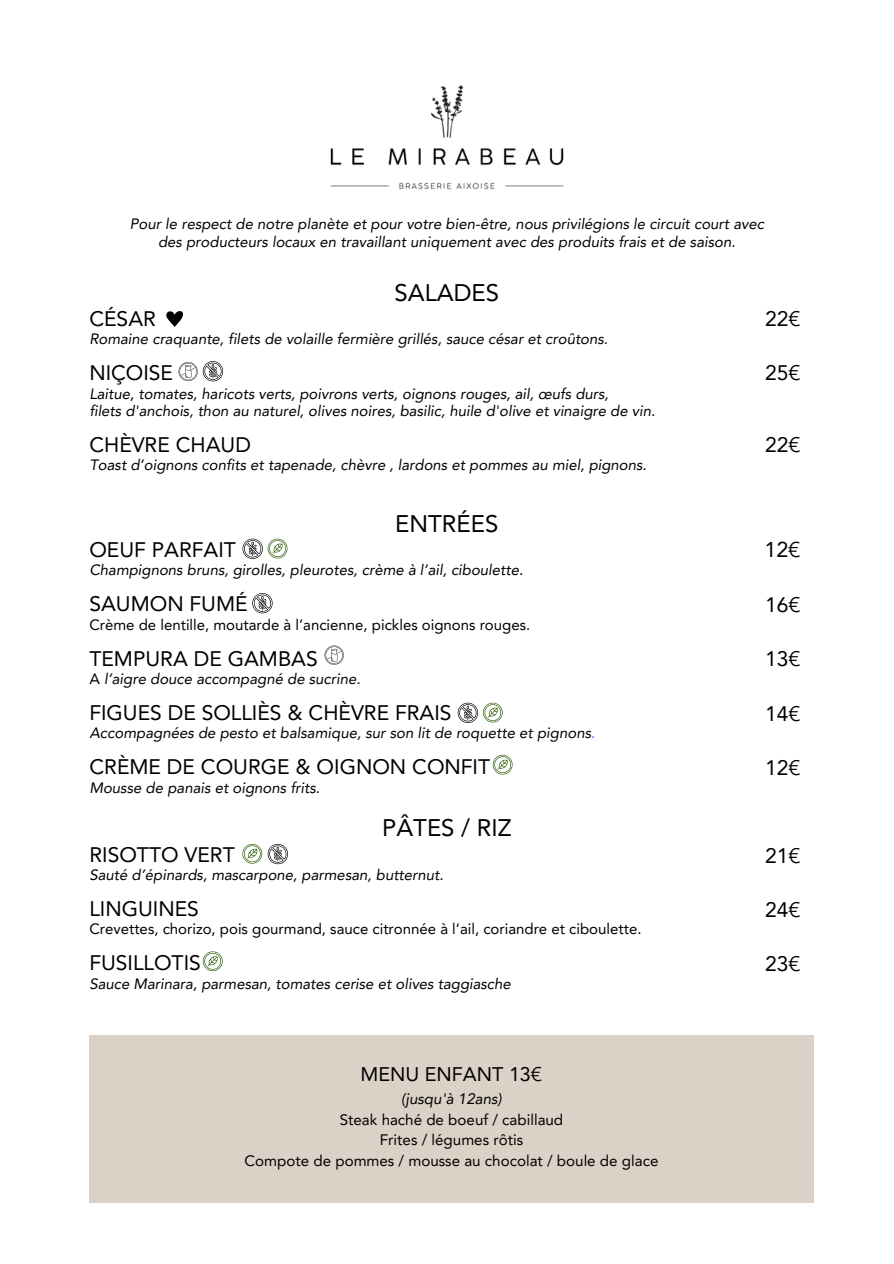
<style>
.page{position:relative;width:894px;height:1264px;background:#fff}
.page>*{position:absolute;margin:0;border:0;box-sizing:border-box;transform-origin:0 0}
.t1{font:24px "Avenir LT Pro";color:#000}
.t2{font:21.45px "Avenir LT Pro";color:#000}
.t3{font:21px "Avenir LT Pro";color:#000}
.t4{font:19.65px "Avenir LT Pro";color:#000}
.t5{font:15.15px/20.4px "Avenir LT Pro";color:#000;text-align:center}
.t6{font:italic 15.15px "Avenir LT Pro";color:#000}
.t7{font:italic 15px/17.5px "Avenir LT Pro";color:#000}
.t8{font:15px "Avenir LT Pro";color:#000}
.s1{font-style:normal}
.s2{font-style:normal;color:#8c52ff}
</style>
<div class="page">
<img style="left:330px;top:85px;width:234px;height:105px">
<div style="left:89px;top:1035px;width:724px;height:167px;background:#dcd1c7"></div>
<svg style="left:166px;top:311px;width:17px;height:16px"></svg>
<svg style="left:242px;top:538px;width:45px;height:21px"></svg>
<svg style="left:324px;top:645px;width:19px;height:19px"></svg>
<svg style="left:242px;top:844px;width:20px;height:19px"></svg>
<svg style="left:203px;top:951px;width:19px;height:20px"></svg>
<svg style="left:252px;top:593px;width:20px;height:20px"></svg>
<svg style="left:492px;top:754px;width:20px;height:20px"></svg>
<svg style="left:457px;top:702px;width:45px;height:21px"></svg>
<svg style="left:268px;top:844px;width:20px;height:20px"></svg>
<svg style="left:178px;top:361px;width:45px;height:20px"></svg>
<p class="t7" style="left:130px;top:217px;width:635px;line-height:18px;text-align:center">Pour le respect de notre planète et pour votre bien-être, nous privilégions le circuit court avec des producteurs locaux en travaillant uniquement avec des produits frais et de saison.</p>
<h1 class="t1" style="left:394px;top:282px;width:106px">SALADES</h1>
<h3 class="t3" style="left:89px;top:310px;width:68px">CÉSAR</h3>
<p class="t7" style="left:89px;top:332px;width:520px">Romaine craquante, filets de volaille fermière grillés, sauce césar et croûtons.</p>
<h3 class="t3" style="left:89px;top:364px;width:85px">NIÇOISE</h3>
<p class="t7" style="left:89px;top:386px;width:567px">Laitue, tomates, haricots verts, poivrons verts, oignons rouges, ail, œufs durs,<br>filets d'anchois, thon au naturel, olives noires, basilic, huile d'olive et vinaigre de vin.</p>
<h3 class="t3" style="left:89px;top:436px;width:163px">CHÈVRE CHAUD</h3>
<p class="t7" style="left:89px;top:458px;width:558px">Toast d’oignons confits et tapenade, chèvre , lardons et pommes au miel, pignons.</p>
<h1 class="t1" style="left:395px;top:513px;width:105px">ENTRÉES</h1>
<h3 class="t3" style="left:89px;top:541px;width:148px">OEUF PARFAIT</h3>
<p class="t7" style="left:89px;top:563px;width:435px">Champignons bruns, girolles, pleurotes, crème à l’ail, ciboulette.</p>
<h3 class="t3" style="left:89px;top:595px;width:160px">SAUMON FUMÉ</h3>
<p class="t8" style="left:89px;top:618px;width:442px">Crème de lentille, moutarde à l’ancienne, pickles oignons rouges.</p>
<h3 class="t3" style="left:89px;top:649px;width:230px">TEMPURA DE GAMBAS</h3>
<p class="t7" style="left:89px;top:671px;width:272px"><span class="s1">A</span> l’aigre douce accompagné de sucrine.</p>
<h3 class="t3" style="left:89px;top:704px;width:363px">FIGUES DE SOLLIÈS &amp; CHÈVRE FRAIS</h3>
<p class="t7" style="left:89px;top:725px;width:507px">Accompagnées de pesto et balsamique, sur son lit de roquette et pignons<span class="s2">.</span></p>
<h3 class="t3" style="left:89px;top:758px;width:402px">CRÈME DE COURGE &amp; OIGNON CONFIT</h3>
<p class="t7" style="left:89px;top:780px;width:232px">Mousse de panais et oignons frits.</p>
<h1 class="t1" style="left:382px;top:818px;width:131px">PÂTES / RIZ</h1>
<h3 class="t3" style="left:89px;top:845px;width:147px">RISOTTO VERT</h3>
<p class="t7" style="left:89px;top:867px;width:355px">Sauté d’épinards, mascarpone, parmesan, butternut.</p>
<h3 class="t3" style="left:89px;top:900px;width:111px">LINGUINES</h3>
<p class="t8" style="left:89px;top:923px;width:553px">Crevettes, chorizo, pois gourmand, sauce citronnée à l’ail, coriandre et ciboulette.</p>
<h3 class="t3" style="left:89px;top:954px;width:113px">FUSILLOTIS</h3>
<p class="t7" style="left:89px;top:976px;width:423px">Sauce Marinara, parmesan, tomates cerise et olives taggiasche</p>
<h3 class="t4" style="left:360px;top:1066px;width:183px">MENU ENFANT 13€</h3>
<p class="t6" style="left:401px;top:1092px;width:102px">(jusqu'à 12ans)</p>
<p class="t5" style="left:244px;top:1110px;width:415px">Steak haché de boeuf / cabillaud<br>Frites / légumes rôtis<br>Compote de pommes / mousse au chocolat / boule de glace</p>
<p class="t3" style="left:764px;top:310px;width:37px">22€</p>
<p class="t3" style="left:764px;top:364px;width:37px">25€</p>
<p class="t3" style="left:764px;top:436px;width:37px">22€</p>
<p class="t2" style="left:764px;top:541px;width:38px">12€</p>
<p class="t3" style="left:764px;top:596px;width:37px">16€</p>
<p class="t3" style="left:764px;top:650px;width:37px">13€</p>
<p class="t3" style="left:764px;top:705px;width:37px">14€</p>
<p class="t3" style="left:764px;top:759px;width:37px">12€</p>
<p class="t3" style="left:764px;top:846px;width:37px">21€</p>
<p class="t3" style="left:764px;top:901px;width:37px">24€</p>
<p class="t3" style="left:764px;top:955px;width:37px">23€</p>
</div>
